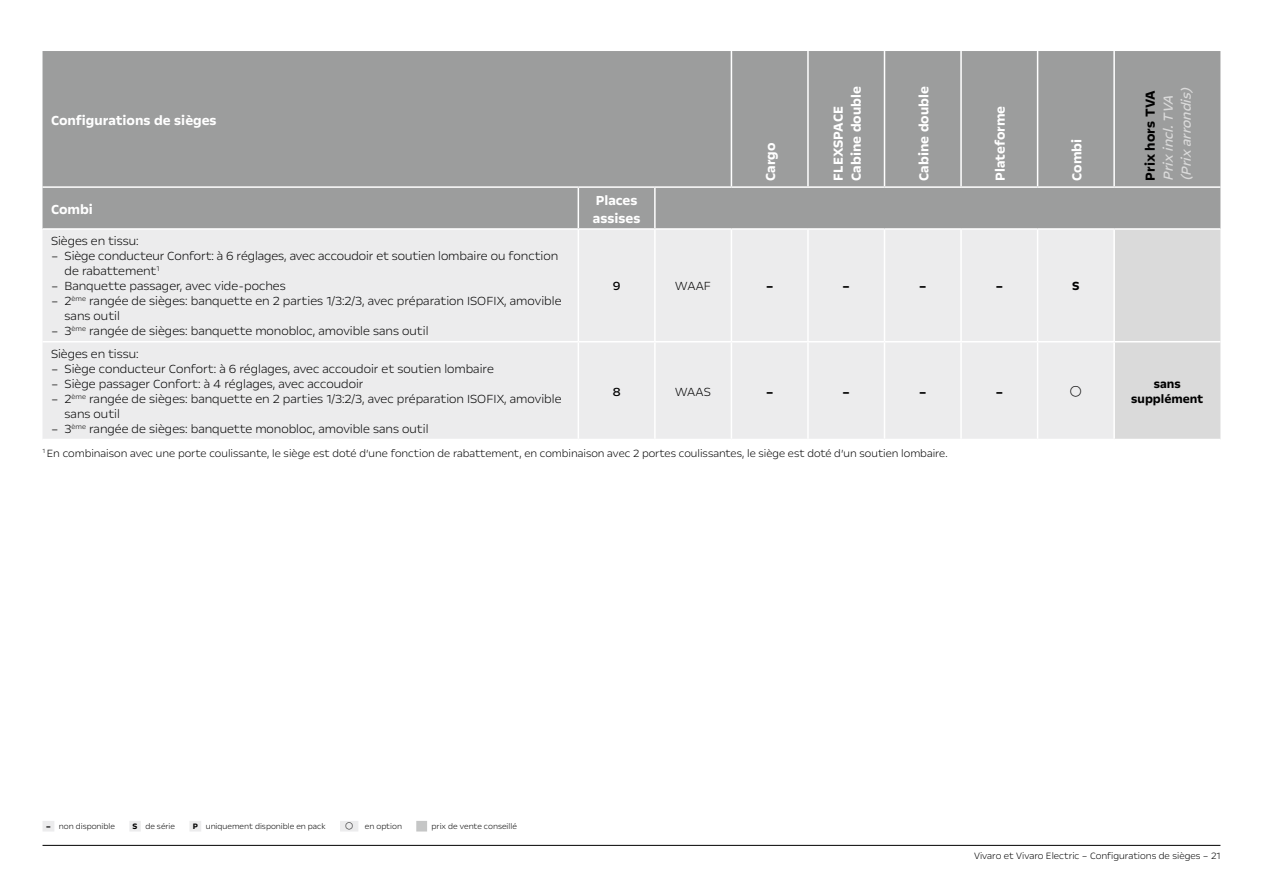
<style>
.page{position:relative;width:1263px;height:893px;background:#fff}
.page>*{position:absolute;margin:0;border:0;box-sizing:border-box;transform-origin:0 0}
.copy_10_12_pt_bold_left_white{font:700 15px/18px "Opel Next";color:#fff}
.copy_10_12_pt_bold_left_black{font:700 15px "Opel Next";color:#fff}
.copy_10_pt_reg_left_20__black_italic{font:italic 15px/18px "Opel Next";color:#dadada}
.copy_10_12_pt_bold_centred_black{font:700 15px/18px "Opel Next";color:#fff}
.copy_10_pt_bold_left_black{font:700 15px "Opel Next";color:#000}
.copy_9_10_pt_light_left_black{font:300 13.5px/15px "Opel Next";color:#000}
.Ausgangspreis{font:700 13.5px/15px "Opel Next";color:#000;text-align:center}
.copy_9_10_pt_light_centred_black{font:300 13.5px "Opel Next";letter-spacing:.01em;color:#000}
.copy_9_10_pt_light_centred_black-2{font:13.5px "Opel Next";color:#000}
.footnote_8_10_pt_light_left_black{font:300 12px "Opel Next";color:#000}
.Kapitel_7_9_pt_light_right_100__black{font:300 10.5px "Opel Next";color:#000}
.copy_6_pt_light_left_black{font:300 9px "Opel Next";color:#000}
.s1{font-weight:700}
</style>
<div class="page">
<hr style="left:43px;top:845px;width:1177px;height:1px;background:#000">
<div style="left:43px;top:821px;width:11px;height:10px;background:#ececed"></div>
<div style="left:129px;top:821px;width:12px;height:10px;background:#ececed"></div>
<div style="left:189px;top:821px;width:12px;height:10px;background:#ececed"></div>
<div style="left:340px;top:821px;width:18px;height:10px;background:#ececed"></div>
<div style="left:416px;top:821px;width:11px;height:10px;background:#c5c6c6"></div>
<div style="left:43px;top:51px;width:1177px;height:177px;background:#9c9d9d"></div>
<div style="left:732px;top:51px;width:488px;height:135px;background:#9c9d9d"></div>
<div style="left:43px;top:230px;width:1070px;height:209px;background:#ececed"></div>
<div style="left:1115px;top:230px;width:105px;height:209px;background:#dadada"></div>
<hr style="left:731px;top:51px;width:1px;height:135px;background:#fff">
<hr style="left:807px;top:51px;width:2px;height:135px;background:#fff">
<hr style="left:884px;top:51px;width:1px;height:135px;background:#fff">
<hr style="left:960px;top:51px;width:2px;height:135px;background:#fff">
<hr style="left:1037px;top:51px;width:1px;height:135px;background:#fff">
<hr style="left:1113px;top:51px;width:2px;height:135px;background:#fff">
<hr style="left:43px;top:186px;width:535px;height:2px;background:#fff">
<hr style="left:578px;top:186px;width:77px;height:2px;background:#fff">
<hr style="left:655px;top:186px;width:76px;height:2px;background:#fff">
<hr style="left:731px;top:186px;width:77px;height:2px;background:#fff">
<hr style="left:808px;top:186px;width:76px;height:2px;background:#fff">
<hr style="left:884px;top:186px;width:77px;height:2px;background:#fff">
<hr style="left:961px;top:186px;width:76px;height:2px;background:#fff">
<hr style="left:1037px;top:186px;width:77px;height:2px;background:#fff">
<hr style="left:1114px;top:186px;width:106px;height:2px;background:#fff">
<hr style="left:578px;top:188px;width:1px;height:40px;background:#fff">
<hr style="left:654px;top:188px;width:2px;height:40px;background:#fff">
<hr style="left:578px;top:230px;width:1px;height:111px;background:#fff">
<hr style="left:654px;top:230px;width:2px;height:111px;background:#fff">
<hr style="left:731px;top:230px;width:1px;height:111px;background:#fff">
<hr style="left:807px;top:230px;width:2px;height:111px;background:#fff">
<hr style="left:884px;top:230px;width:1px;height:111px;background:#fff">
<hr style="left:960px;top:230px;width:2px;height:111px;background:#fff">
<hr style="left:1037px;top:230px;width:1px;height:111px;background:#fff">
<hr style="left:43px;top:341px;width:535px;height:1px;background:#fff">
<hr style="left:578px;top:341px;width:77px;height:1px;background:#fff">
<hr style="left:578px;top:342px;width:1px;height:97px;background:#fff">
<hr style="left:655px;top:341px;width:76px;height:1px;background:#fff">
<hr style="left:654px;top:342px;width:2px;height:97px;background:#fff">
<hr style="left:731px;top:341px;width:77px;height:1px;background:#fff">
<hr style="left:731px;top:342px;width:1px;height:97px;background:#fff">
<hr style="left:808px;top:341px;width:76px;height:1px;background:#fff">
<hr style="left:807px;top:342px;width:2px;height:97px;background:#fff">
<hr style="left:884px;top:341px;width:77px;height:1px;background:#fff">
<hr style="left:884px;top:342px;width:1px;height:97px;background:#fff">
<hr style="left:961px;top:341px;width:76px;height:1px;background:#fff">
<hr style="left:960px;top:342px;width:2px;height:97px;background:#fff">
<hr style="left:1037px;top:341px;width:77px;height:1px;background:#fff">
<hr style="left:1037px;top:342px;width:1px;height:97px;background:#fff">
<hr style="left:1114px;top:341px;width:106px;height:1px;background:#fff">
<svg style="left:1070px;top:386px;width:11px;height:10px"></svg>
<p class="copy_10_12_pt_bold_left_black" style="left:51px;top:111px;width:167px">Configurations de sièges</p>
<p class="copy_10_12_pt_bold_left_white" style="left:762px;top:181px;width:40px;rotate:-90deg">Cargo</p>
<p class="copy_10_12_pt_bold_left_white" style="left:829px;top:181px;width:96px;rotate:-90deg">FLEXSPACE<br>Cabine double</p>
<p class="copy_10_12_pt_bold_left_white" style="left:915px;top:181px;width:96px;rotate:-90deg">Cabine double</p>
<p class="copy_10_12_pt_bold_left_white" style="left:991px;top:181px;width:76px;rotate:-90deg">Plateforme</p>
<p class="copy_10_12_pt_bold_left_white" style="left:1068px;top:181px;width:43px;rotate:-90deg">Combi</p>
<p class="copy_10_12_pt_bold_left_black" style="left:51px;top:200px;width:43px">Combi</p>
<p class="copy_10_12_pt_bold_centred_black" style="left:593px;top:191px;width:49px">Places assises</p>
<p class="copy_9_10_pt_light_left_black" style="left:51px;top:233px;width:89px">Sièges en tissu:</p>
<p class="copy_9_10_pt_light_left_black" style="left:65px;top:248px;width:495px;text-indent:-14px">– Siège conducteur Confort: à 6 réglages, avec accoudoir et soutien lombaire ou fonction de rabattement<sup>1</sup></p>
<p class="copy_9_10_pt_light_left_black" style="left:51px;top:278px;width:236px">– Banquette passager, avec vide-poches</p>
<p class="copy_9_10_pt_light_left_black" style="left:65px;top:293px;width:498px;text-indent:-14px">– 2<sup>ème</sup> rangée de sièges: banquette en 2 parties 1/3:2/3, avec préparation ISOFIX, amovible sans outil</p>
<p class="copy_9_10_pt_light_left_black" style="left:51px;top:323px;width:379px">– 3<sup>ème</sup> rangée de sièges: banquette monobloc, amovible sans outil</p>
<p class="copy_9_10_pt_light_centred_black-2" style="left:613px;top:278px;width:9px">9</p>
<p class="copy_9_10_pt_light_centred_black" style="left:675px;top:278px;width:37px">WAAF</p>
<p class="Ausgangspreis" style="left:766px;top:279px;width:9px">–</p>
<p class="Ausgangspreis" style="left:842px;top:279px;width:9px">–</p>
<p class="Ausgangspreis" style="left:919px;top:279px;width:9px">–</p>
<p class="Ausgangspreis" style="left:995px;top:279px;width:9px">–</p>
<p class="Ausgangspreis" style="left:1072px;top:279px;width:9px">S</p>
<p class="copy_10_pt_bold_left_black" style="left:1141px;top:181px;width:92px;rotate:-90deg">Prix hors TVA</p>
<p class="copy_10_pt_reg_left_20__black_italic" style="left:1159px;top:181px;width:99px;rotate:-90deg">Prixincl.TVA (Prixarrondis)</p>
<p class="copy_9_10_pt_light_left_black" style="left:51px;top:346px;width:89px">Sièges en tissu:</p>
<p class="copy_9_10_pt_light_left_black" style="left:51px;top:361px;width:444px">– Siège conducteur Confort: à 6 réglages, avec accoudoir et soutien lombaire</p>
<p class="copy_9_10_pt_light_left_black" style="left:51px;top:376px;width:314px">– Siège passager Confort: à 4 réglages, avec accoudoir</p>
<p class="copy_9_10_pt_light_left_black" style="left:65px;top:391px;width:498px;text-indent:-14px">– 2<sup>ème</sup> rangée de sièges: banquette en 2 parties 1/3:2/3, avec préparation ISOFIX, amovible sans outil</p>
<p class="copy_9_10_pt_light_left_black" style="left:51px;top:421px;width:379px">– 3<sup>ème</sup> rangée de sièges: banquette monobloc, amovible sans outil</p>
<p class="copy_9_10_pt_light_centred_black-2" style="left:613px;top:383px;width:9px">8</p>
<p class="copy_9_10_pt_light_centred_black" style="left:675px;top:383px;width:37px">WAAS</p>
<p class="Ausgangspreis" style="left:766px;top:384px;width:9px">–</p>
<p class="Ausgangspreis" style="left:842px;top:384px;width:9px">–</p>
<p class="Ausgangspreis" style="left:919px;top:384px;width:9px">–</p>
<p class="Ausgangspreis" style="left:995px;top:384px;width:9px">–</p>
<p class="Ausgangspreis" style="left:1131px;top:376px;width:74px">sans supplément</p>
<p class="footnote_8_10_pt_light_left_black" style="left:43px;top:445px;width:906px"><sup>1</sup> En combinaison avec une porte coulissante, le siège est doté d’une fonction de rabattement, en combinaison avec 2 portes coulissantes, le siège est doté d’un soutien lombaire.</p>
<p class="copy_6_pt_light_left_black" style="left:46px;top:821px;width:71px"><span class="s1">–</span> non disponible</p>
<p class="copy_6_pt_light_left_black" style="left:133px;top:821px;width:44px"><span class="s1">S</span> de série</p>
<p class="copy_6_pt_light_left_black" style="left:193px;top:821px;width:135px"><span class="s1">P</span> uniquement disponible en pack</p>
<p class="copy_6_pt_light_left_black" style="left:345px;top:821px;width:58px">○ en option</p>
<p class="copy_6_pt_light_left_black" style="left:432px;top:821px;width:87px">prix de vente conseillé</p>
<p class="Kapitel_7_9_pt_light_right_100__black" style="left:974px;top:849px;width:248px">Vivaro et Vivaro Electric – Configurations de sièges – 21</p>
</div>
